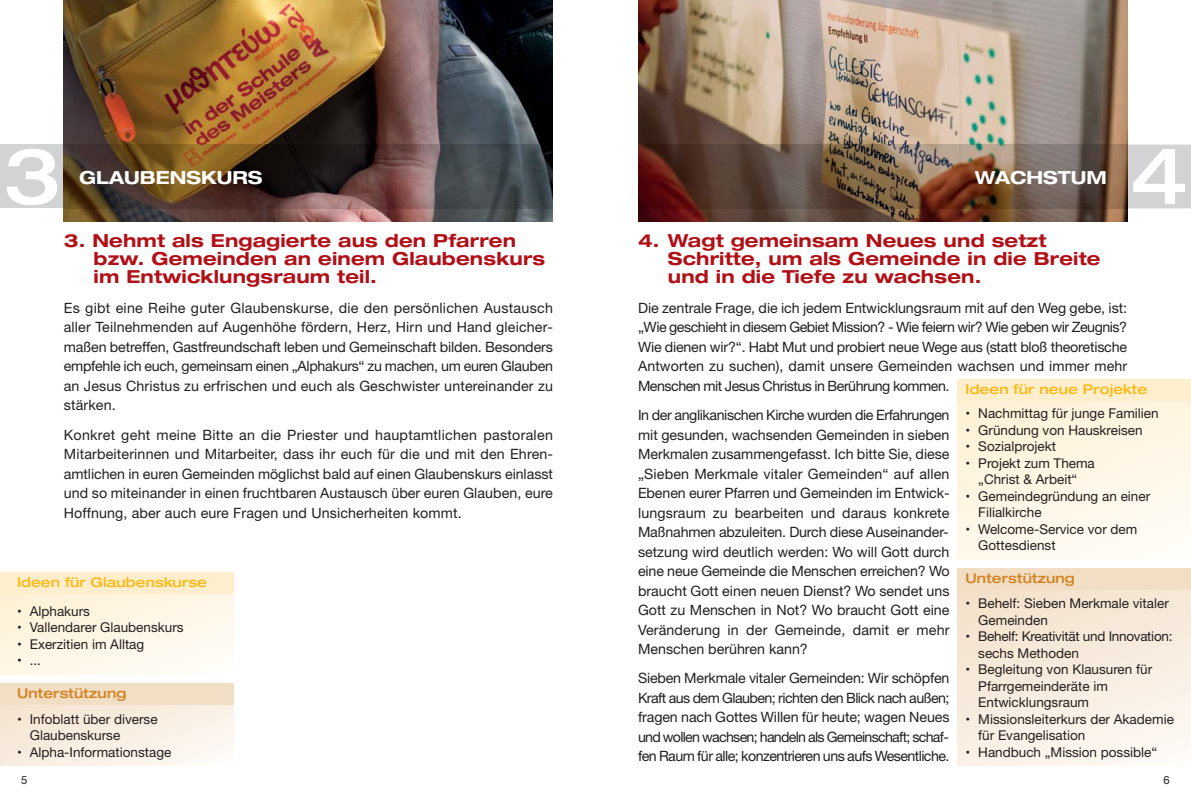
<style>
.page{position:relative;width:1191px;height:808px;background:#fff}
.page>*{position:absolute;margin:0;border:0;box-sizing:border-box;transform-origin:0 0}
.t1{font:500 expanded 78px "Helvetica Neue LT Std";color:#fff}
.t2{font:700 expanded 18px/18px "Helvetica Neue LT Std";letter-spacing:.01em;color:#b01016}
.t3{font:700 expanded 18px "Helvetica Neue LT Std";color:#fff}
.t4{font:14.25px/19.5px "Helvetica Neue LT Std";letter-spacing:.01em;color:#231f20;text-align:justify}
.t5{font:13.5px/16.5px "Helvetica Neue";color:#231f20}
.t6{font:13.5px/16.5px "Helvetica Neue";letter-spacing:-.02em;color:#231f20}
.t7{font:500 expanded 13.5px "Helvetica Neue LT Std";letter-spacing:.01em;color:#fdb813}
.t8{font:500 expanded 13.5px "Helvetica Neue LT Std";letter-spacing:.01em;color:#d2831f}
.t9{font:11.25px "Helvetica Neue LT Std";color:#231f20}
</style>
<div class="page">
<img style="left:64px;top:0;width:489px;height:221px">
<div style="left:0;top:145px;width:64px;height:63px;background:#d1d3d4"></div>
<img style="left:64px;top:145px;width:489px;height:63px">
<img style="left:638px;top:0;width:489px;height:221px">
<div style="left:1127px;top:145px;width:64px;height:63px;background:#d1d3d4"></div>
<img style="left:638px;top:145px;width:489px;height:63px">
<div style="left:0;top:584px;width:234px;height:91px;background:linear-gradient(to right,#fff3dd,#fffaf1)"></div>
<div style="left:0;top:683px;width:234px;height:82px;background:linear-gradient(to right,#f6e7d6,#fcf6ef)"></div>
<div style="left:0;top:572px;width:234px;height:22px;background:#ffeece"></div>
<div style="left:0;top:683px;width:234px;height:21px;background:#f2ddc5"></div>
<div style="left:957px;top:379px;width:234px;height:180px;background:linear-gradient(to right,#fff4df,#fff8ed)"></div>
<div style="left:957px;top:576px;width:234px;height:189px;background:linear-gradient(to bottom,#f4e2cd,#fcf6ef)"></div>
<div style="left:957px;top:568px;width:234px;height:21px;background:#f2ddc5"></div>
<div style="left:957px;top:379px;width:234px;height:22px;background:#ffeece"></div>
<h1 class="t1" style="left:3px;top:148px;width:59px">3</h1>
<p class="t3" style="left:79px;top:172px;width:185px">GLAUBENSKURS</p>
<p class="t2" style="left:94px;top:233px;width:453px;text-indent:-30px">3. Nehmt als Engagierte aus den Pfarren bzw. Gemeinden an einem Glaubenskurs im Entwicklungsraum teil.</p>
<p class="t4" style="left:64px;top:299px;width:491px">Es gibt eine Reihe guter Glaubenskurse, die den persönlichen Austausch aller Teilnehmenden auf Augenhöhe fördern, Herz, Hirn und Hand gleicher&shy;maßen betreffen, Gastfreundschaft leben und Gemeinschaft bilden. Besonders empfehle ich euch, gemeinsam einen „Alphakurs“ zu machen, um euren Glauben an Jesus Christus zu erfrischen und euch als Geschwister untereinander zu stärken.</p>
<p class="t4" style="left:64px;top:426px;width:491px">Konkret geht meine Bitte an die Priester und hauptamtlichen pastoralen Mitarbeiterinnen und Mitarbeiter, dass ihr euch für die und mit den Ehren&shy;amtlichen in euren Gemeinden möglichst bald auf einen Glaubenskurs einlasst und so miteinander in einen fruchtbaren Austausch über euren Glauben, eure Hoffnung, aber auch eure Fragen und Unsicherheiten kommt.</p>
<p class="t7" style="left:17px;top:578px;width:191px">Ideen für Glaubenskurse</p>
<p class="t5" style="left:17px;top:604px;width:75px">• Alphakurs</p>
<p class="t5" style="left:17px;top:621px;width:168px">• Vallendarer Glaubenskurs</p>
<p class="t5" style="left:17px;top:637px;width:129px">• Exerzitien im Alltag</p>
<p class="t5" style="left:17px;top:654px;width:26px">• ...</p>
<p class="t8" style="left:17px;top:688px;width:111px">Unterstützung</p>
<p class="t5" style="left:30px;top:712px;width:129px;text-indent:-13px">• Infoblatt über diverse<br>Glaubenskurse</p>
<p class="t5" style="left:17px;top:745px;width:156px">• Alpha-Informationstage</p>
<p class="t3" style="left:974px;top:172px;width:134px">WACHSTUM</p>
<h1 class="t1" style="left:1130px;top:148px;width:59px">4</h1>
<p class="t2" style="left:668px;top:233px;width:434px;text-indent:-30px">4. Wagt gemeinsam Neues und setzt<br>Schritte, um als Gemeinde in die Breite und in die Tiefe zu wachsen.</p>
<p class="t4" style="left:638px;top:299px;width:491px">Die zentrale Frage, die ich jedem Entwicklungsraum mit auf den Weg gebe, ist: „Wie geschieht in diesem Gebiet Mission? - Wie feiern wir? Wie geben wir Zeugnis?<br>Wie dienen wir?“. Habt Mut und probiert neue Wege aus (statt bloß theoretische Antworten zu suchen), damit unsere Gemeinden wachsen und immer mehr Menschen mit Jesus Christus in Berührung kommen.</p>
<p class="t4" style="left:638px;top:407px;width:313px">In der anglikanischen Kirche wurden die Erfahrungen mit gesunden, wachsenden Gemeinden in sieben Merkmalen zusammengefasst. Ich bitte Sie, diese „Sieben Merkmale vitaler Gemeinden“ auf allen Ebenen eurer Pfarren und Gemeinden im Entwick&shy;lungsraum zu bearbeiten und daraus konkrete Maßnahmen abzuleiten. Durch diese Auseinander&shy;setzung wird deutlich werden: Wo will Gott durch eine neue Gemeinde die Menschen erreichen? Wo braucht Gott einen neuen Dienst? Wo sendet uns Gott zu Menschen in Not? Wo braucht Gott eine Veränderung in der Gemeinde, damit er mehr Menschen berühren kann?</p>
<p class="t4" style="left:638px;top:670px;width:313px">Sieben Merkmale vitaler Gemeinden: Wir schöpfen Kraft aus dem Glauben; richten den Blick nach außen; fragen nach Gottes Willen für heute; wagen Neues und wollen wachsen; handeln als Gemeinschaft; schaf&shy;fen Raum für alle; konzentrieren uns aufs Wesentliche.</p>
<p class="t7" style="left:965px;top:385px;width:183px">Ideen für neue Projekte</p>
<p class="t5" style="left:965px;top:407px;width:195px">• Nachmittag für junge Familien</p>
<p class="t5" style="left:965px;top:423px;width:179px">• Gründung von Hauskreisen</p>
<p class="t5" style="left:965px;top:440px;width:92px">• Sozialprojekt</p>
<p class="t5" style="left:965px;top:456px;width:131px;text-align:center">• Projekt zum Thema „Christ &amp; Arbeit“</p>
<p class="t5" style="left:978px;top:489px;width:173px;text-indent:-13px">• Gemeindegründung an einer<br>Filialkirche</p>
<p class="t5" style="left:978px;top:522px;width:161px;text-indent:-13px">• Welcome-Service vor dem<br>Gottesdienst</p>
<p class="t8" style="left:965px;top:573px;width:111px">Unterstützung</p>
<p class="t5" style="left:978px;top:597px;width:192px;text-indent:-13px">• Behelf: Sieben Merkmale vitaler<br>Gemeinden</p>
<p class="t6" style="left:978px;top:630px;width:196px;text-indent:-13px">• Behelf: Kreativität und Innovation: sechs Methoden</p>
<p class="t5" style="left:978px;top:663px;width:175px;text-indent:-13px">• Begleitung von Klausuren für<br>Pfarrgemeinderäte im<br>Entwicklungsraum</p>
<p class="t5" style="left:978px;top:712px;width:197px;text-indent:-13px">• Missionsleiterkurs der Akademie für Evangelisation</p>
<p class="t5" style="left:965px;top:745px;width:193px">• Handbuch „Mission possible“</p>
<p class="t9" style="left:21px;top:775px;width:8px">5</p>
<p class="t9" style="left:1163px;top:775px;width:8px">6</p>
</div>
